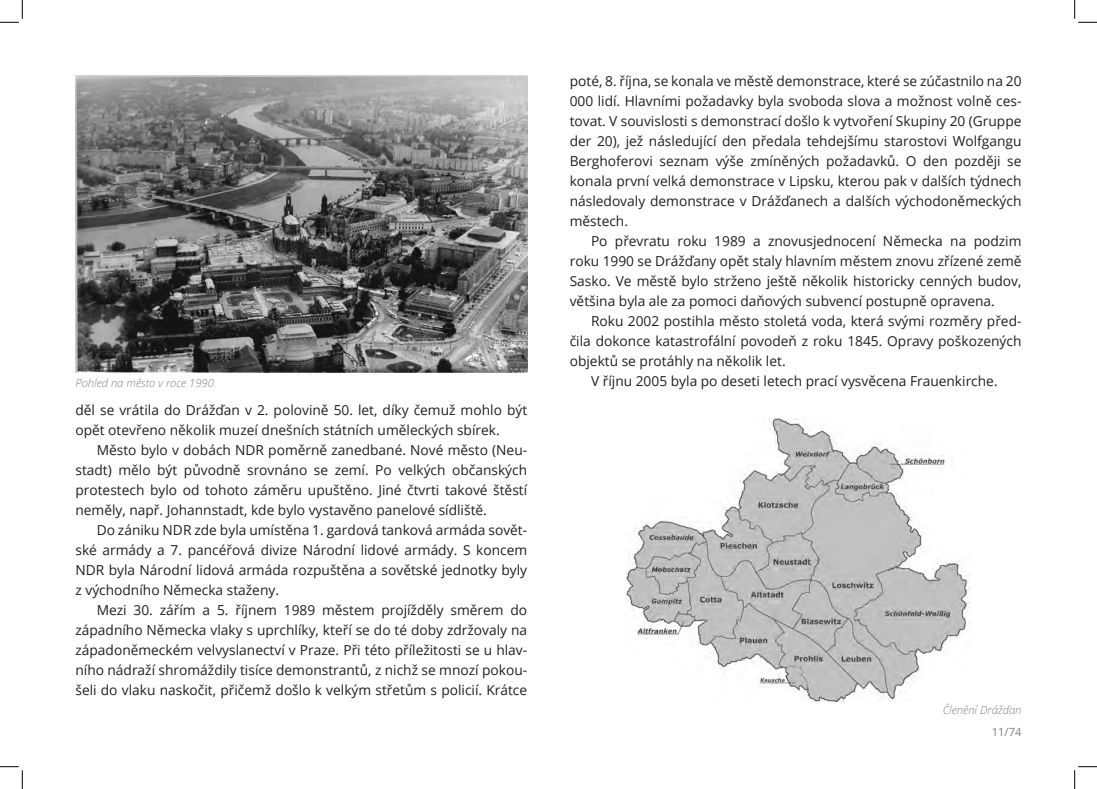
<style>
.page{position:relative;width:1097px;height:789px;background:#fff}
.page>*{position:absolute;margin:0;border:0;box-sizing:border-box;transform-origin:0 0}
.t1{font:13.75px/20px "Open Sans";color:#231f20;text-align:justify}
.t2{font:italic 300 11.25px "Open Sans";color:#808285}
.t3{font:11.25px "Open Sans";color:#808285}
</style>
<div class="page">
<img style="left:75px;top:75px;width:452px;height:297px">
<img style="left:626px;top:417px;width:345px;height:284px">
<svg style="left:0;top:0;width:23px;height:23px"></svg>
<svg style="left:0;top:766px;width:23px;height:23px"></svg>
<svg style="left:1074px;top:0;width:23px;height:23px"></svg>
<svg style="left:1074px;top:766px;width:23px;height:23px"></svg>
<p class="t1" style="left:570px;top:71px;width:453px">poté, 8. října, se konala ve městě demonstrace, které se zúčastnilo na 20<br>000 lidí. Hlavními požadavky byla svoboda slova a možnost volně ces&shy;tovat. V souvislosti s demonstrací došlo k vytvoření Skupiny 20 (Gruppe der 20), jež následující den předala tehdejšímu starostovi Wolfgangu Berghoferovi seznam výše zmíněných požadavků. O den později se konala první velká demonstrace v Lipsku, kterou pak v dalších týdnech následovaly demonstrace v Drážďanech a dalších východoněmeckých městech.</p>
<p class="t1" style="left:570px;top:231px;width:453px;text-indent:21px">Po převratu roku 1989 a znovusjednocení Německa na podzim roku 1990 se Drážďany opět staly hlavním městem znovu zřízené země Sasko. Ve městě bylo strženo ještě několik historicky cenných budov, většina byla ale za pomoci daňových subvencí postupně opravena.</p>
<p class="t1" style="left:570px;top:311px;width:453px;text-indent:21px">Roku 2002 postihla město stoletá voda, která svými rozměry před&shy;čila dokonce katastrofální povodeň z roku 1845. Opravy poškozených objektů se protáhly na několik let.</p>
<p class="t2" style="left:75px;top:375px;width:140px">Pohled na město v roce 1990</p>
<p class="t1" style="left:591px;top:371px;width:408px">V říjnu 2005 byla po deseti letech prací vysvěcena Frauenkirche.</p>
<p class="t1" style="left:75px;top:400px;width:453px">děl se vrátila do Drážďan v 2. polovině 50. let, díky čemuž mohlo být opět otevřeno několik muzeí dnešních státních uměleckých sbírek.</p>
<p class="t1" style="left:75px;top:440px;width:453px;text-indent:21px">Město bylo v dobách NDR poměrně zanedbané. Nové město (Neu&shy;stadt) mělo být původně srovnáno se zemí. Po velkých občanských protestech bylo od tohoto záměru upuštěno. Jiné čtvrti takové štěstí neměly, např. Johannstadt, kde bylo vystavěno panelové sídliště.</p>
<p class="t1" style="left:75px;top:520px;width:453px;text-indent:21px">Do zániku NDR zde byla umístěna 1. gardová tanková armáda sovět&shy;ské armády a 7. pancéřová divize Národní lidové armády. S koncem NDR byla Národní lidová armáda rozpuštěna a sovětské jednotky byly z východního Německa staženy.</p>
<p class="t1" style="left:75px;top:600px;width:453px;text-indent:21px">Mezi 30. zářím a 5. říjnem 1989 městem projížděly směrem do západního Německa vlaky s uprchlíky, kteří se do té doby zdržovaly na západoněmeckém velvyslanectví v Praze. Při této příležitosti se u hlav&shy;ního nádraží shromáždily tisíce demonstrantů, z nichž se mnozí pokou&shy;šeli do vlaku naskočit, přičemž došlo k velkým střetům s policií. Krátce</p>
<p class="t2" style="left:943px;top:701px;width:80px">Členění Drážďan</p>
<p class="t3" style="left:992px;top:724px;width:31px">11/74</p>
</div>
